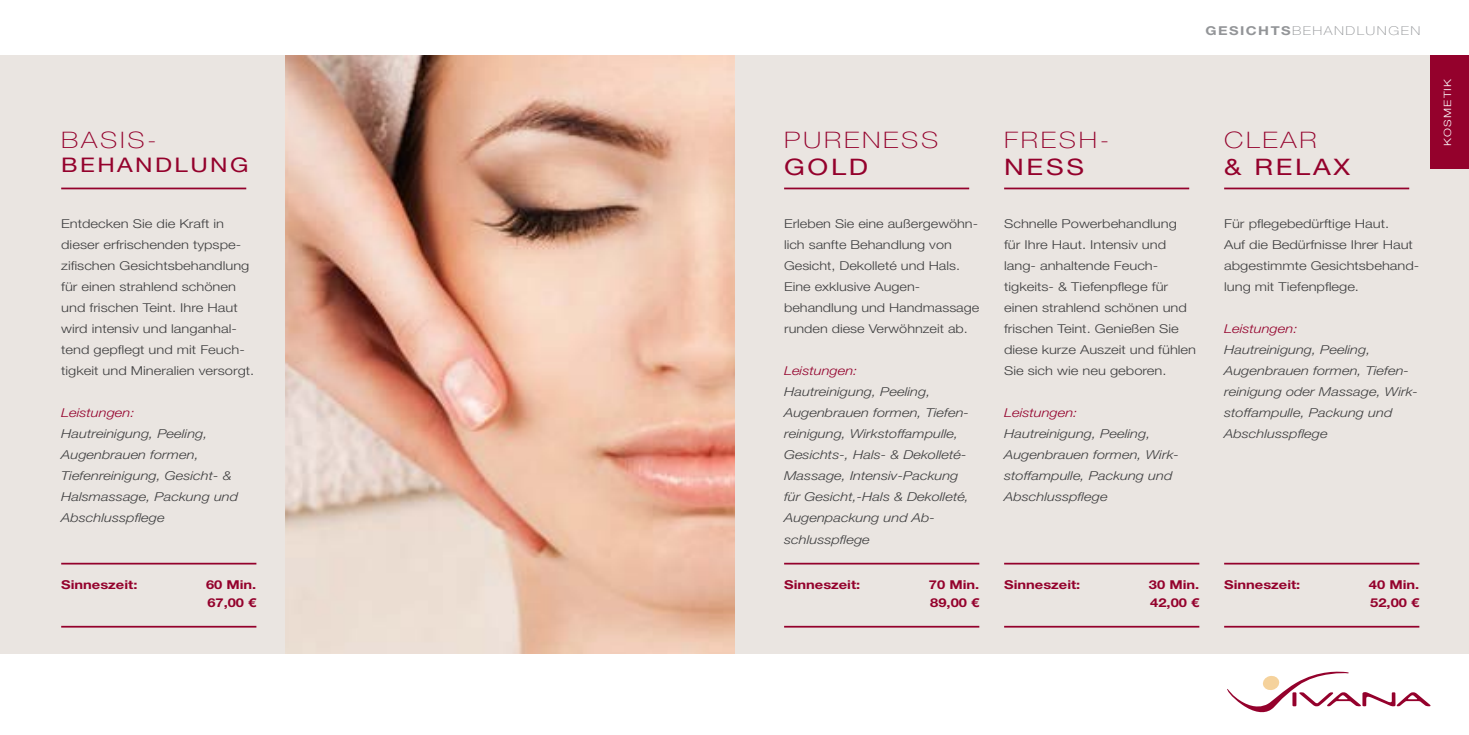
<style>
.page{position:relative;width:1469px;height:735px;background:#fff}
.page>*{position:absolute;margin:0;border:0;box-sizing:border-box;transform-origin:0 0}
.t1{font:100 22.75px "Helvetica Neue";letter-spacing:.1em;color:#94012c;scale:1.2 1}
.t2{font:22.75px "Helvetica Neue";letter-spacing:.1em;color:#94012c;scale:1.2 1}
.t3{font:20.12px "Helvetica Neue";letter-spacing:.1em;color:#94012c;scale:1.2 1}
.t4{font:300 12.25px/21px "Helvetica Neue";color:#3e3e3f;scale:1.2 1}
.t5{font:italic 300 12.25px/21px "Helvetica Neue";color:#3e3e3f;scale:1.2 1}
.t6{font:300 12.25px/21px "Helvetica Neue";color:#3e3e3f;scale:1.18 1}
.t7{font:700 12.25px "Helvetica Neue";color:#94012c;scale:1.2 1}
.t8{font:italic 300 12.25px "Helvetica Neue";color:#94012c;scale:1.2 1}
.t9{font:700 12.25px "Helvetica Neue LT Std";color:#94012c;scale:1.2 1}
.t10{font:100 12.25px "Helvetica Neue";letter-spacing:.1em;color:#939598;scale:1.2 1}
.t11{font:300 9.97px "Helvetica Neue";letter-spacing:.1em;color:#fff;scale:1.2 1}
.s1{font-weight:700}
</style>
<div class="page">
<div style="left:0;top:55px;width:1468px;height:598px;background:#eae5e1"></div>
<img style="left:285px;top:55px;width:449px;height:598px">
<svg style="left:1227px;top:671px;width:203px;height:42px"></svg>
<hr style="left:61px;top:562px;width:195px;height:2px;background:#94012c">
<hr style="left:61px;top:625px;width:195px;height:2px;background:#94012c">
<hr style="left:61px;top:187px;width:185px;height:2px;background:#94012c">
<hr style="left:784px;top:562px;width:195px;height:2px;background:#94012c">
<hr style="left:784px;top:625px;width:195px;height:2px;background:#94012c">
<hr style="left:784px;top:187px;width:185px;height:2px;background:#94012c">
<hr style="left:1004px;top:562px;width:195px;height:2px;background:#94012c">
<hr style="left:1004px;top:625px;width:195px;height:2px;background:#94012c">
<hr style="left:1004px;top:187px;width:185px;height:2px;background:#94012c">
<hr style="left:1224px;top:562px;width:195px;height:2px;background:#94012c">
<hr style="left:1224px;top:625px;width:195px;height:2px;background:#94012c">
<hr style="left:1224px;top:187px;width:185px;height:2px;background:#94012c">
<div style="left:1430px;top:55px;width:38px;height:114px;background:#94012c"></div>
<h1 class="t1" style="left:61px;top:127px;width:81px">BASIS-</h1>
<h2 class="t3" style="left:61px;top:153px;width:157px">BEHANDLUNG</h2>
<p class="t4" style="left:61px;top:213px;width:162px">Entdecken Sie die Kraft in dieser erfrischenden typspe&shy;zifischen Gesichtsbehandlung für einen strahlend schönen und frischen Teint. Ihre Haut wird intensiv und langanhal&shy;tend gepflegt und mit Feuch&shy;tigkeit und Mineralien versorgt.</p>
<p class="t8" style="left:61px;top:405px;width:63px">Leistungen:</p>
<p class="t5" style="left:61px;top:423px;width:149px">Hautreinigung, Peeling,<br>Augenbrauen formen,<br>Tiefenreinigung, Gesicht- &amp;<br>Halsmassage, Packung und<br>Abschlusspflege</p>
<p class="t7" style="left:61px;top:576px;width:65px">Sinneszeit:</p>
<p class="t7" style="left:206px;top:576px;width:43px">60 Min.</p>
<p class="t9" style="left:207px;top:594px;width:42px">67,00 €</p>
<p class="t10" style="left:1205px;top:24px;width:181px"><span class="s1">GESICHTS</span>BEHANDLUNGEN</p>
<h1 class="t1" style="left:784px;top:127px;width:130px">PURENESS</h1>
<h1 class="t2" style="left:784px;top:154px;width:72px">GOLD</h1>
<p class="t6" style="left:784px;top:213px;width:167px">Erleben Sie eine außergewöhn&shy;lich sanfte Behandlung von<br>Gesicht, Dekolleté und Hals.<br>Eine exklusive Augen&shy;behandlung und Handmassage runden diese Verwöhnzeit ab.</p>
<p class="t8" style="left:784px;top:363px;width:63px">Leistungen:</p>
<p class="t5" style="left:784px;top:381px;width:156px">Hautreinigung, Peeling,<br>Augenbrauen formen, Tiefen&shy;reinigung, Wirkstoffampulle,<br>Gesichts-, Hals- &amp; Dekolleté-<br>Massage, Intensiv-Packung für Gesicht,-Hals &amp; Dekolleté,<br>Augenpackung und Ab&shy;schlusspflege</p>
<p class="t7" style="left:784px;top:576px;width:65px">Sinneszeit:</p>
<p class="t7" style="left:929px;top:576px;width:43px">70 Min.</p>
<p class="t9" style="left:930px;top:594px;width:42px">89,00 €</p>
<h1 class="t1" style="left:1004px;top:127px;width:89px">FRESH-</h1>
<h1 class="t2" style="left:1004px;top:154px;width:68px">NESS</h1>
<p class="t4" style="left:1004px;top:213px;width:161px">Schnelle Powerbehandlung für Ihre Haut. Intensiv und lang- anhaltende Feuch&shy;tigkeits- &amp; Tiefenpflege für einen strahlend schönen und frischen Teint. Genießen Sie diese kurze Auszeit und fühlen<br>Sie sich wie neu geboren.</p>
<p class="t8" style="left:1004px;top:405px;width:63px">Leistungen:</p>
<p class="t5" style="left:1004px;top:423px;width:147px">Hautreinigung, Peeling,<br>Augenbrauen formen, Wirk&shy;stoffampulle, Packung und<br>Abschlusspflege</p>
<p class="t7" style="left:1004px;top:576px;width:65px">Sinneszeit:</p>
<p class="t7" style="left:1148px;top:576px;width:43px">30 Min.</p>
<p class="t9" style="left:1150px;top:594px;width:42px">42,00 €</p>
<h1 class="t1" style="left:1224px;top:127px;width:79px">CLEAR</h1>
<h1 class="t2" style="left:1224px;top:154px;width:107px">&amp; RELAX</h1>
<p class="t4" style="left:1224px;top:213px;width:164px">Für pflegebedürftige Haut.<br>Auf die Bedürfnisse Ihrer Haut abgestimmte Gesichtsbehand&shy;lung mit Tiefenpflege.</p>
<p class="t8" style="left:1224px;top:321px;width:63px">Leistungen:</p>
<p class="t5" style="left:1224px;top:339px;width:163px">Hautreinigung, Peeling,<br>Augenbrauen formen, Tiefen&shy;reinigung oder Massage, Wirk&shy;stoffampulle, Packung und<br>Abschlusspflege</p>
<p class="t7" style="left:1224px;top:576px;width:65px">Sinneszeit:</p>
<p class="t7" style="left:1368px;top:576px;width:43px">40 Min.</p>
<p class="t9" style="left:1370px;top:594px;width:42px">52,00 €</p>
<p class="t11" style="left:1441px;top:146px;width:58px;rotate:-90deg">KOSMETIK</p>
</div>
